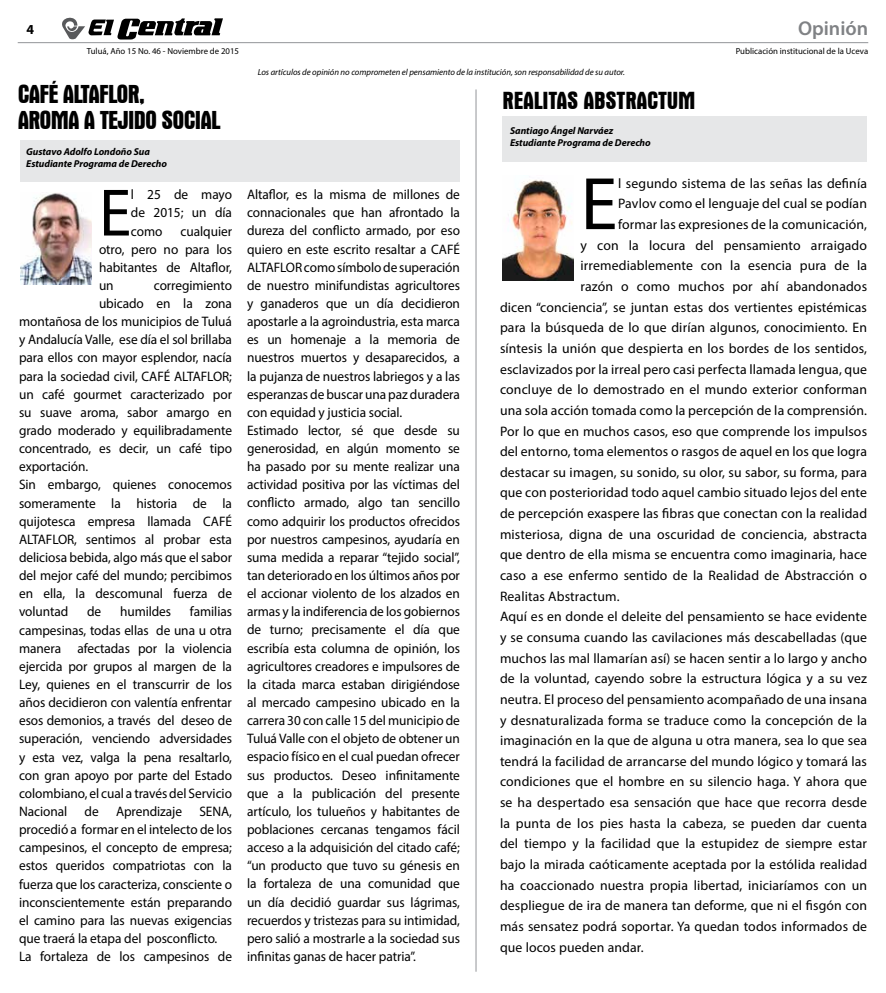
<style>
.page{position:relative;width:886px;height:993px;background:#fff}
.page>*{position:absolute;margin:0;border:0;box-sizing:border-box;transform-origin:0 0}
.t1{font:75px "Myriad Pro";color:#000}
.t2{font:67.5px "Myriad Pro";color:#000}
.t3{font:700 condensed 26.25px/26.2px "Aurora BT";letter-spacing:-.03em;color:#000}
.t4{font:700 condensed 25px "Aurora BT";letter-spacing:-.01em;color:#000}
.t5{font:600 20px "Myriad Pro";color:#808285}
.t6{font:13.75px/18.1px "Myriad Pro";letter-spacing:-.005em;color:#000;text-align:justify}
.t7{font:700 13.75px "Myriad Pro";color:#000}
.t8{font:italic 700 10px/12px "Myriad Pro";letter-spacing:-.005em;color:#000}
.t9{font:italic 8.75px "Myriad Pro";letter-spacing:-.005em;color:#000}
.t10{font:8.75px "Myriad Pro";color:#000}
</style>
<div class="page">
<svg style="left:62px;top:17px;width:161px;height:23px"></svg>
<hr style="left:18px;top:42px;width:850px;height:1px;background:#939598">
<div style="left:20px;top:141px;width:440px;height:41px;background:#e6e7e8"></div>
<div style="left:502px;top:116px;width:364px;height:46px;background:#e6e7e8"></div>
<img style="left:502px;top:180px;width:71px;height:100px">
<img style="left:20px;top:193px;width:72px;height:92px">
<hr style="left:475px;top:89px;width:1px;height:882px;background:#939598">
<p class="t7" style="left:27px;top:21px;width:9px">4</p>
<h3 class="t5" style="left:798px;top:16px;width:72px">Opinión</h3>
<p class="t10" style="left:87px;top:46px;width:154px">Tuluá, Año 15 No. 46 - Noviembre de 2015</p>
<p class="t10" style="left:736px;top:46px;width:134px">Publicación institucional de la Uceva</p>
<p class="t9" style="left:258px;top:67px;width:369px">Los artículos de opinión no comprometen el pensamiento de la institución, son responsabilidad de su autor.</p>
<h3 class="t3" style="left:18px;top:81px;width:204px">CAFÉ ALTAFLOR,<br>AROMA A TEJIDO SOCIAL</h3>
<h3 class="t4" style="left:503px;top:86px;width:194px">REALITAS ABSTRACTUM</h3>
<p class="t8" style="left:26px;top:145px;width:142px">Gustavo Adolfo Londoño Sua<br>Estudiante Programa de Derecho</p>
<p class="t8" style="left:510px;top:124px;width:142px">Santiago Ángel Narváez<br>Estudiante Programa de Derecho</p>
<h2 class="t2" style="left:99px;top:171px;width:34px">E</h2>
<p class="t6" style="left:131px;top:185px;width:103px">l 25 de mayo de 2015; un día como</p>
<p class="t6" style="left:99px;top:221px;width:134px;text-indent:82px">cualquier otro, pero no para los habitantes de Altaflor, un</p>
<p class="t6" style="left:154px;top:276px;width:80px">corregimiento</p>
<p class="t6" style="left:99px;top:294px;width:134px">ubicado en la zona</p>
<p class="t6" style="left:19px;top:312px;width:214px">montañosa de los municipios de Tuluá</p>
<p class="t6" style="left:19px;top:330px;width:214px">y Andalucía Valle, ese día el sol brillaba</p>
<p class="t6" style="left:19px;top:348px;width:214px">para ellos con mayor esplendor, nacía</p>
<p class="t6" style="left:19px;top:366px;width:214px">para la sociedad civil, CAFÉ ALTAFLOR;</p>
<p class="t6" style="left:19px;top:385px;width:214px">un café gourmet caracterizado por</p>
<p class="t6" style="left:19px;top:403px;width:214px">su suave aroma, sabor amargo en</p>
<p class="t6" style="left:19px;top:421px;width:214px">grado moderado y equilibradamente</p>
<p class="t6" style="left:19px;top:439px;width:214px">concentrado, es decir, un café tipo</p>
<p class="t6" style="left:19px;top:457px;width:71px">exportación.</p>
<p class="t6" style="left:19px;top:475px;width:214px">Sin embargo, quienes conocemos</p>
<p class="t6" style="left:19px;top:493px;width:214px">someramente la historia de la</p>
<p class="t6" style="left:19px;top:511px;width:214px">quijotesca empresa llamada CAFÉ</p>
<p class="t6" style="left:19px;top:530px;width:214px">ALTAFLOR, sentimos al probar esta</p>
<p class="t6" style="left:19px;top:548px;width:214px">deliciosa bebida, algo más que el sabor</p>
<p class="t6" style="left:19px;top:566px;width:214px">del mejor café del mundo; percibimos</p>
<p class="t6" style="left:19px;top:584px;width:214px">en ella, la descomunal fuerza de</p>
<p class="t6" style="left:19px;top:602px;width:51px">voluntad</p>
<p class="t6" style="left:87px;top:602px;width:16px">de</p>
<p class="t6" style="left:120px;top:602px;width:53px">humildes</p>
<p class="t6" style="left:19px;top:602px;width:214px;text-indent:171px">familias campesinas, todas ellas de una u otra manera afectadas por la violencia ejercida por grupos al margen de la Ley, quienes en el transcurrir de los años decidieron con valentía enfrentar esos demonios, a través del deseo de superación, venciendo adversidades y esta vez, valga la pena resaltarlo, con gran apoyo por parte del Estado colombiano, el cual a través del Servicio Nacional</p>
<p class="t6" style="left:85px;top:801px;width:16px">de</p>
<p class="t6" style="left:116px;top:801px;width:68px">Aprendizaje</p>
<p class="t6" style="left:19px;top:801px;width:214px;text-align:left;text-indent:180px">SENA, procedió a formar en el intelecto de los campesinos, el concepto de empresa; estos queridos compatriotas con la fuerza que los caracteriza, consciente o inconscientemente están preparando el camino para las nuevas exigencias que traerá la etapa del posconflicto.<br>La fortaleza de los campesinos de</p>
<p class="t6" style="left:247px;top:185px;width:214px;text-align:left">Altaflor, es la misma de millones de connacionales que han afrontado la dureza del conflicto armado, por eso quiero en este escrito resaltar a CAFÉ ALTAFLOR como símbolo de superación de nuestro minifundistas agricultores y ganaderos que un día decidieron apostarle a la agroindustria, esta marca es un homenaje a la memoria de nuestros muertos y desaparecidos, a la pujanza de nuestros labriegos y a las esperanzas de buscar una paz duradera con equidad y justicia social.<br>Estimado lector, sé que desde su generosidad, en algún momento se ha pasado por su mente realizar una actividad positiva por las víctimas del conflicto armado, algo tan sencillo como adquirir los productos ofrecidos por nuestros campesinos, ayudaría en suma medida a reparar “tejido social”, tan deteriorado en los últimos años por el accionar violento de los alzados en armas y la indiferencia de los gobiernos de turno; precisamente el día que escribía esta columna de opinión, los agricultores creadores e impulsores de la citada marca estaban dirigiéndose al mercado campesino ubicado en la carrera 30 con calle 15 del municipio de Tuluá Valle con el objeto de obtener un espacio físico en el cual puedan ofrecer sus productos. Deseo infinitamente que a la publicación del presente artículo, los tulueños y habitantes de poblaciones cercanas tengamos fácil acceso a la adquisición del citado café; “un producto que tuvo su génesis en la fortaleza de una comunidad que un día decidió guardar sus lágrimas, recuerdos y tristezas para su intimidad, pero salió a mostrarle a la sociedad sus infinitas ganas de hacer patria”.</p>
<h1 class="t1" style="left:580px;top:158px;width:38px">E</h1>
<p class="t6" style="left:618px;top:174px;width:250px">l segundo sistema de las señas las definía</p>
<p class="t6" style="left:618px;top:194px;width:250px">Pavlov como el lenguaje del cual se podían</p>
<p class="t6" style="left:618px;top:215px;width:250px">formar las expresiones de la comunicación,</p>
<p class="t6" style="left:580px;top:236px;width:288px">y con la locura del pensamiento arraigado</p>
<p class="t6" style="left:580px;top:256px;width:288px">irremediablemente con la esencia pura de la</p>
<p class="t6" style="left:580px;top:277px;width:288px">razón o como muchos por ahí abandonados</p>
<p class="t6" style="left:500px;top:298px;width:369px">dicen “conciencia”, se juntan estas dos vertientes epistémicas</p>
<p class="t6" style="left:500px;top:318px;width:368px">para la búsqueda de lo que dirían algunos, conocimiento. En</p>
<p class="t6" style="left:500px;top:339px;width:369px">síntesis la unión que despierta en los bordes de los sentidos,</p>
<p class="t6" style="left:500px;top:359px;width:369px">esclavizados por la irreal pero casi perfecta llamada lengua, que</p>
<p class="t6" style="left:500px;top:380px;width:368px">concluye de lo demostrado en el mundo exterior conforman</p>
<p class="t6" style="left:500px;top:401px;width:369px">una sola acción tomada como la percepción de la comprensión.</p>
<p class="t6" style="left:500px;top:421px;width:369px">Por lo que en muchos casos, eso que comprende los impulsos</p>
<p class="t6" style="left:500px;top:442px;width:369px">del entorno, toma elementos o rasgos de aquel en los que logra</p>
<p class="t6" style="left:500px;top:463px;width:368px">destacar su imagen, su sonido, su olor, su sabor, su forma, para</p>
<p class="t6" style="left:500px;top:483px;width:369px">que con posterioridad todo aquel cambio situado lejos del ente</p>
<p class="t6" style="left:500px;top:504px;width:369px">de percepción exaspere las fibras que conectan con la realidad</p>
<p class="t6" style="left:500px;top:524px;width:369px">misteriosa, digna de una oscuridad de conciencia, abstracta</p>
<p class="t6" style="left:500px;top:545px;width:369px">que dentro de ella misma se encuentra como imaginaria, hace</p>
<p class="t6" style="left:500px;top:566px;width:368px">caso a ese enfermo sentido de la Realidad de Abstracción o</p>
<p class="t6" style="left:500px;top:586px;width:121px">Realitas Abstractum.</p>
<p class="t6" style="left:500px;top:607px;width:369px">Aquí es en donde el deleite del pensamiento se hace evidente</p>
<p class="t6" style="left:500px;top:628px;width:369px">y se consuma cuando las cavilaciones más descabelladas (que</p>
<p class="t6" style="left:500px;top:648px;width:369px">muchos las mal llamarían así) se hacen sentir a lo largo y ancho</p>
<p class="t6" style="left:500px;top:669px;width:368px">de la voluntad, cayendo sobre la estructura lógica y a su vez</p>
<p class="t6" style="left:500px;top:689px;width:369px">neutra. El proceso del pensamiento acompañado de una insana</p>
<p class="t6" style="left:500px;top:710px;width:369px">y desnaturalizada forma se traduce como la concepción de la</p>
<p class="t6" style="left:500px;top:731px;width:369px">imaginación en la que de alguna u otra manera, sea lo que sea</p>
<p class="t6" style="left:500px;top:751px;width:368px">tendrá la facilidad de arrancarse del mundo lógico y tomará las</p>
<p class="t6" style="left:500px;top:772px;width:369px">condiciones que el hombre en su silencio haga. Y ahora que</p>
<p class="t6" style="left:500px;top:793px;width:368px">se ha despertado esa sensación que hace que recorra desde</p>
<p class="t6" style="left:500px;top:813px;width:369px">la punta de los pies hasta la cabeza, se pueden dar cuenta</p>
<p class="t6" style="left:500px;top:834px;width:369px">del tiempo y la facilidad que la estupidez de siempre estar</p>
<p class="t6" style="left:500px;top:854px;width:369px">bajo la mirada caóticamente aceptada por la estólida realidad</p>
<p class="t6" style="left:500px;top:875px;width:369px">ha coaccionado nuestra propia libertad, iniciaríamos con un</p>
<p class="t6" style="left:500px;top:896px;width:369px">despliegue de ira de manera tan deforme, que ni el fisgón con</p>
<p class="t6" style="left:500px;top:916px;width:369px">más sensatez podrá soportar. Ya quedan todos informados de</p>
<p class="t6" style="left:500px;top:937px;width:145px">que locos pueden andar.</p>
</div>
